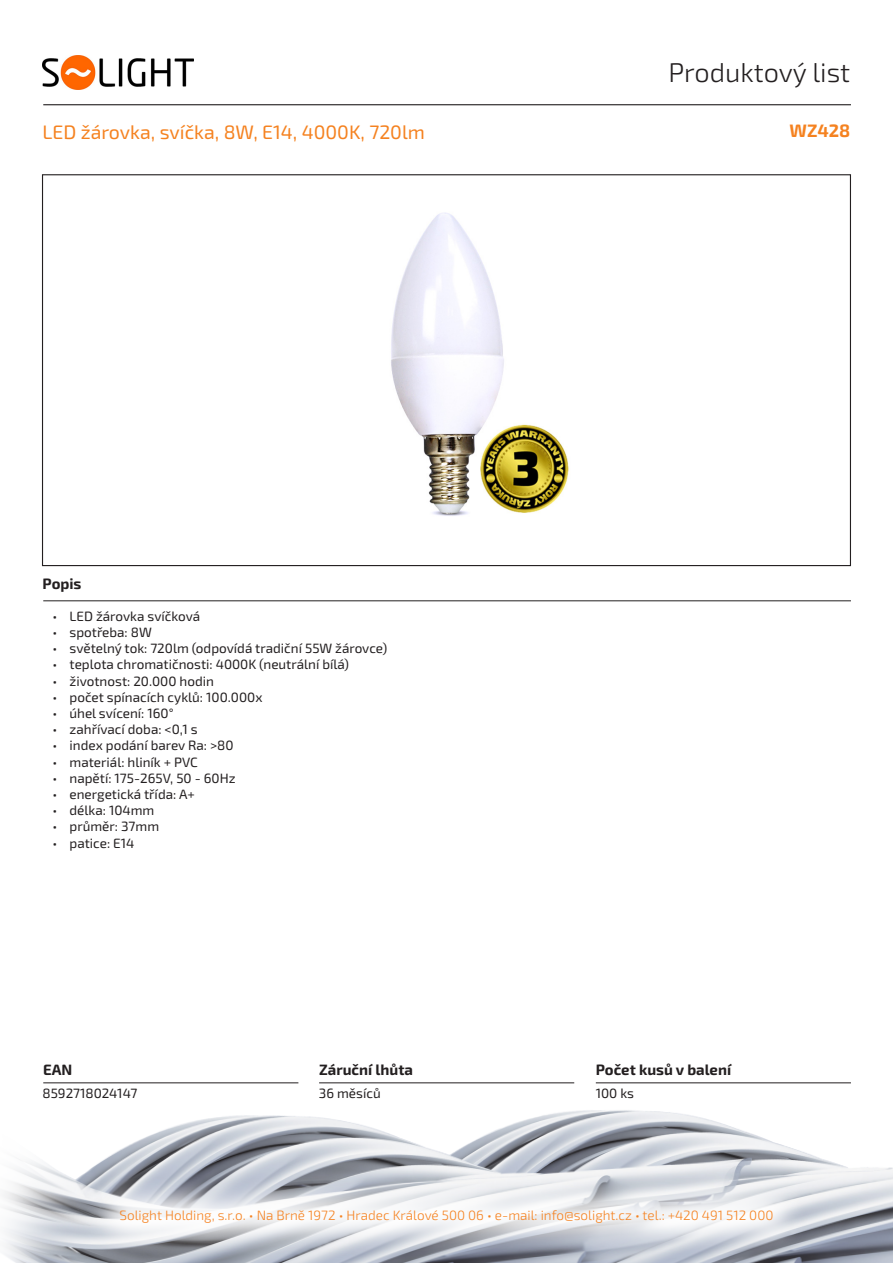
<style>
.page{position:relative;width:893px;height:1263px;background:#fff}
.page>*{position:absolute;margin:0;border:0;box-sizing:border-box;transform-origin:0 0}
.t1{font:300 27px "Exo 2.0";color:#231f20}
.t2{font:19.5px "Exo 2.0";color:#f58220}
.Kód_produktu{font:700 18px "Exo 2.0";color:#f58220}
.t3{font:700 15px "Exo 2.0";color:#231f20}
.t4{font:13.5px "Exo 2.0";color:#231f20}
.t5{font:300 13.5px "Exo 2.0";color:#f58220}
</style>
<div class="page">
<img style="left:3px;top:1082px;width:890px;height:181px">
<hr style="left:43px;top:104px;width:808px;height:1px;background:#231f20">
<hr style="left:43px;top:600px;width:808px;height:1px;background:#231f20">
<hr style="left:596px;top:1082px;width:255px;height:1px;background:#231f20">
<hr style="left:319px;top:1082px;width:255px;height:1px;background:#231f20">
<hr style="left:43px;top:1082px;width:255px;height:1px;background:#231f20">
<svg style="left:85px;top:1174px;width:723px;height:84px"></svg>
<img style="left:43px;top:55px;width:150px;height:34px">
<img style="left:391px;top:213px;width:178px;height:303px">
<h1 class="t1" style="left:668px;top:57px;width:183px">Produktový list</h1>
<p class="t2" style="left:43px;top:120px;width:384px">LED žárovka, svíčka, 8W, E14, 4000K, 720lm</p>
<p class="Kód_produktu" style="left:790px;top:120px;width:62px">WZ428</p>
<p class="t3" style="left:43px;top:575px;width:40px">Popis</p>
<p class="t4" style="left:53px;top:608px;width:149px">• LED žárovka svíčková</p>
<p class="t4" style="left:53px;top:624px;width:101px">• spotřeba: 8W</p>
<p class="t4" style="left:53px;top:640px;width:336px">• světelný tok: 720lm (odpovídá tradiční 55W žárovce)</p>
<p class="t4" style="left:53px;top:657px;width:298px">• teplota chromatičnosti: 4000K (neutrální bílá)</p>
<p class="t4" style="left:53px;top:673px;width:163px">• životnost: 20.000 hodin</p>
<p class="t4" style="left:53px;top:689px;width:211px">• počet spínacích cyklů: 100.000x</p>
<p class="t4" style="left:53px;top:705px;width:123px">• úhel svícení: 160°</p>
<p class="t4" style="left:53px;top:721px;width:147px">• zahřívací doba: &lt;0,1 s</p>
<p class="t4" style="left:53px;top:738px;width:183px">• index podání barev Ra: &gt;80</p>
<p class="t4" style="left:53px;top:754px;width:147px">• materiál: hliník + PVC</p>
<p class="t4" style="left:53px;top:770px;width:185px">• napětí: 175-265V, 50 - 60Hz</p>
<p class="t4" style="left:53px;top:786px;width:144px">• energetická třída: A+</p>
<p class="t4" style="left:53px;top:802px;width:103px">• délka: 104mm</p>
<p class="t4" style="left:53px;top:819px;width:108px">• průměr: 37mm</p>
<p class="t4" style="left:53px;top:835px;width:83px">• patice: E14</p>
<p class="t3" style="left:43px;top:1060px;width:31px">EAN</p>
<p class="t3" style="left:319px;top:1060px;width:95px">Záruční lhůta</p>
<p class="t3" style="left:596px;top:1060px;width:137px">Počet kusů v balení</p>
<p class="t4" style="left:43px;top:1085px;width:96px">8592718024147</p>
<p class="t4" style="left:319px;top:1085px;width:63px">36 měsíců</p>
<p class="t4" style="left:596px;top:1085px;width:40px">100 ks</p>
<p class="t5" style="left:120px;top:1208px;width:655px">Solight Holding, s.r.o. • Na Brně 1972 • Hradec Králové 500 06 • e-mail: info@solight.cz • tel.: +420 491 512 000</p>
</div>
